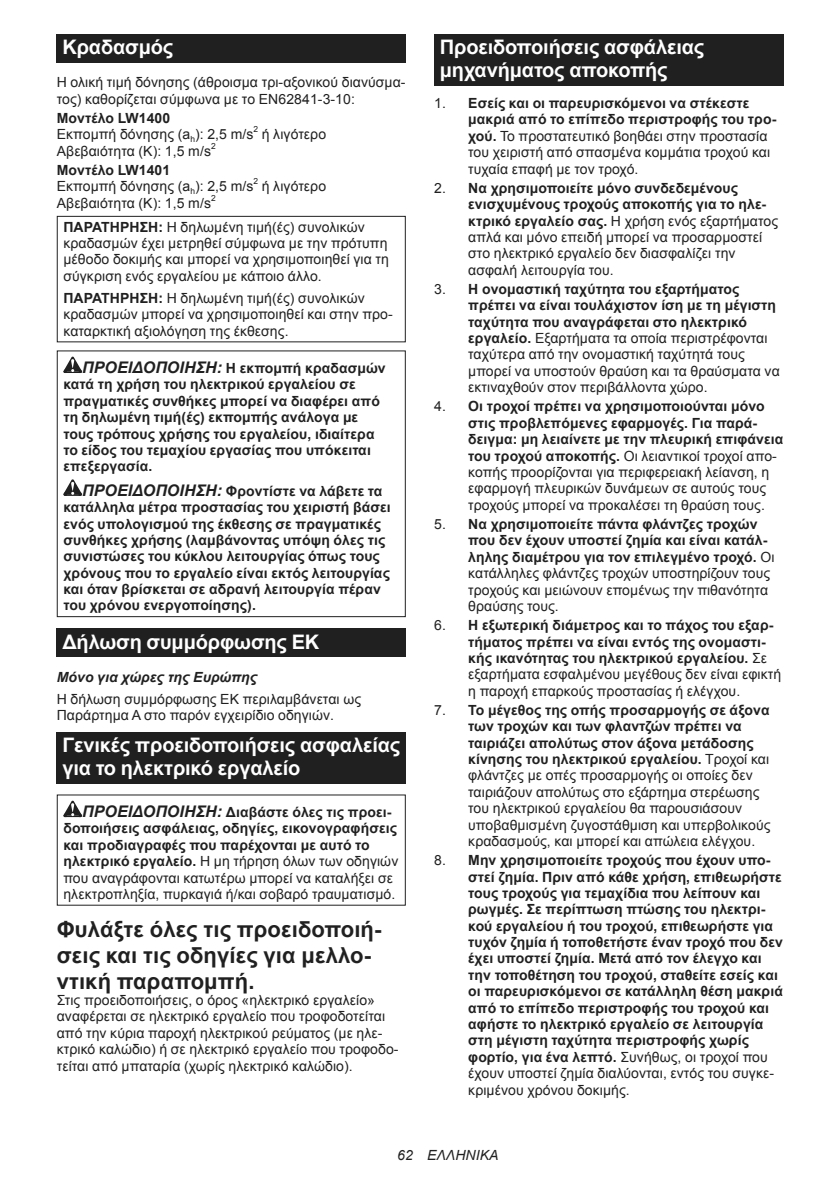
<style>
.page{position:relative;width:840px;height:1191px;background:#fff}
.page>*{position:absolute;margin:0;border:0;box-sizing:border-box;transform-origin:0 0}
.t1{font:700 22px/25.8px "Arial";letter-spacing:.005em;color:#202020}
.t2{font:700 20px/23.4px "Arial";letter-spacing:-.01em;color:#fff}
.t3{font:14px/16.4px "Arial";letter-spacing:.005em;color:#202020}
.t4{font:700 14px/16.4px "Arial";letter-spacing:.005em;color:#202020}
.t5{font:italic 700 14px "Arial";letter-spacing:.005em;color:#202020}
.t6{font:italic 14px "Arial";letter-spacing:.005em;color:#202020}
.t7{font:8.4px "Arial";color:#202020}
.s1{font-weight:700}
.s2{font-style:italic;font-size:16px}
.s3{font-weight:400}
</style>
<div class="page">
<div style="left:57px;top:34px;width:348px;height:29px;background:#202020"></div>
<div style="left:57px;top:216px;width:348px;height:126px;border:1px solid #202020"></div>
<svg style="left:63px;top:357px;width:19px;height:16px"></svg>
<svg style="left:63px;top:479px;width:19px;height:17px"></svg>
<div style="left:57px;top:350px;width:348px;height:267px;border:1px solid #202020"></div>
<div style="left:57px;top:628px;width:348px;height:29px;background:#202020"></div>
<div style="left:57px;top:731px;width:348px;height:52px;background:#202020"></div>
<svg style="left:63px;top:800px;width:19px;height:17px"></svg>
<div style="left:434px;top:34px;width:348px;height:52px;background:#202020"></div>
<h2 class="t2" style="left:62px;top:36px;width:112px">Κραδασμός</h2>
<p class="t3" style="left:57px;top:74px;width:350px">Η ολική τιμή δόνησης (άθροισμα τρι-αξονικού διανύσμα&shy;τος) καθορίζεται σύμφωνα με το EN62841-3-10:</p>
<p class="t3" style="left:57px;top:110px;width:198px"><span class="s1">Μοντέλο LW1400<br></span>Εκπομπή δόνησης (a<sub>h</sub>): 2,5 m/s</p>
<p class="t7" style="left:253px;top:126px;width:6px">2</p>
<p class="t3" style="left:262px;top:126px;width:66px">ή λιγότερο</p>
<p class="t3" style="left:57px;top:143px;width:156px">Αβεβαιότητα (Κ): 1,5 m/s</p>
<p class="t7" style="left:211px;top:143px;width:6px">2</p>
<p class="t3" style="left:57px;top:162px;width:198px"><span class="s1">Μοντέλο LW1401<br></span>Εκπομπή δόνησης (a<sub>h</sub>): 2,5 m/s</p>
<p class="t7" style="left:253px;top:178px;width:6px">2</p>
<p class="t3" style="left:262px;top:178px;width:66px">ή λιγότερο</p>
<p class="t3" style="left:57px;top:195px;width:156px">Αβεβαιότητα (Κ): 1,5 m/s</p>
<p class="t7" style="left:211px;top:195px;width:6px">2</p>
<p class="t3" style="left:63px;top:219px;width:327px"><span class="s1">ΠΑΡΑΤΗΡΗΣΗ:</span> Η δηλωμένη τιμή(ές) συνολικών κραδασμών έχει μετρηθεί σύμφωνα με την πρότυπη μέθοδο δοκιμής και μπορεί να χρησιμοποιηθεί για τη σύγκριση ενός εργαλείου με κάποιο άλλο.</p>
<p class="t3" style="left:63px;top:290px;width:330px"><span class="s1">ΠΑΡΑΤΗΡΗΣΗ:</span> Η δηλωμένη τιμή(ές) συνολικών κραδασμών μπορεί να χρησιμοποιηθεί και στην προ&shy;καταρκτική αξιολόγηση της έκθεσης.</p>
<p class="t4" style="left:63px;top:360px;width:323px;text-indent:19px"><span class="s2">ΠΡΟΕΙΔΟΠΟΙΗΣΗ:</span> Η εκπομπή κραδασμών κατά τη χρήση του ηλεκτρικού εργαλείου σε πραγματικές συνθήκες μπορεί να διαφέρει από τη δηλωμένη τιμή(ές) εκπομπής ανάλογα με τους τρόπους χρήσης του εργαλείου, ιδιαίτερα το είδος του τεμαχίου εργασίας που υπόκειται επεξεργασία.</p>
<p class="t4" style="left:63px;top:483px;width:328px;text-indent:19px"><span class="s2">ΠΡΟΕΙΔΟΠΟΙΗΣΗ:</span> Φροντίστε να λάβετε τα κατάλληλα μέτρα προστασίας του χειριστή βάσει ενός υπολογισμού της έκθεσης σε πραγματικές συνθήκες χρήσης (λαμβάνοντας υπόψη όλες τις συνιστώσες του κύκλου λειτουργίας όπως τους χρόνους που το εργαλείο είναι εκτός λειτουργίας και όταν βρίσκεται σε αδρανή λειτουργία πέραν του χρόνου ενεργοποίησης).</p>
<h2 class="t2" style="left:62px;top:630px;width:258px">Δήλωση συμμόρφωσης ΕΚ</h2>
<p class="t5" style="left:57px;top:667px;width:202px">Μόνο για χώρες της Ευρώπης</p>
<p class="t3" style="left:57px;top:691px;width:306px">Η δήλωση συμμόρφωσης ΕΚ περιλαμβάνεται ως<br>Παράρτημα A στο παρόν εγχειρίδιο οδηγιών.</p>
<h2 class="t2" style="left:62px;top:733px;width:339px">Γενικές προειδοποιήσεις ασφαλείας για το ηλεκτρικό εργαλείο</h2>
<p class="t4" style="left:63px;top:804px;width:336px;text-indent:19px"><span class="s2">ΠΡΟΕΙΔΟΠΟΙΗΣΗ:</span> Διαβάστε όλες τις προει&shy;δοποιήσεις ασφάλειας, οδηγίες, εικονογραφήσεις και προδιαγραφές που παρέχονται με αυτό το ηλεκτρικό εργαλείο. <span class="s3">Η μη τήρηση όλων των οδηγιών που αναγράφονται κατωτέρω μπορεί να καταλήξει σε ηλεκτροπληξία, πυρκαγιά ή/και σοβαρό τραυματισμό.</span></p>
<h1 class="t1" style="left:57px;top:917px;width:326px">Φυλάξτε όλες τις προειδοποιή&shy;σεις και τις οδηγίες για μελλο&shy;ντική παραπομπή.</h1>
<p class="t3" style="left:57px;top:992px;width:343px">Στις προειδοποιήσεις, ο όρος «ηλεκτρικό εργαλείο» αναφέρεται σε ηλεκτρικό εργαλείο που τροφοδοτείται από την κύρια παροχή ηλεκτρικού ρεύματος (με ηλε&shy;κτρικό καλώδιο) ή σε ηλεκτρικό εργαλείο που τροφοδο&shy;τείται από μπαταρία (χωρίς ηλεκτρικό καλώδιο).</p>
<h2 class="t2" style="left:439px;top:36px;width:266px">Προειδοποιήσεις ασφάλειας μηχανήματος αποκοπής</h2>
<p class="t3" style="left:468px;top:96px;width:309px;text-indent:-34px">1. <span class="s1">Εσείς και οι παρευρισκόμενοι να στέκεστε μακριά από το επίπεδο περιστροφής του τρο&shy;χού.</span> Το προστατευτικό βοηθάει στην προστασία του χειριστή από σπασμένα κομμάτια τροχού και τυχαία επαφή με τον τροχό.</p>
<p class="t3" style="left:468px;top:181px;width:311px;text-indent:-34px">2. <span class="s1">Να χρησιμοποιείτε μόνο συνδεδεμένους ενισχυμένους τροχούς αποκοπής για το ηλε&shy;κτρικό εργαλείο σας.</span> Η χρήση ενός εξαρτήματος απλά και μόνο επειδή μπορεί να προσαρμοστεί στο ηλεκτρικό εργαλείο δεν διασφαλίζει την ασφαλή λειτουργία του.</p>
<p class="t3" style="left:468px;top:282px;width:313px;text-indent:-34px">3. <span class="s1">Η ονομαστική ταχύτητα του εξαρτήματος πρέπει να είναι τουλάχιστον ίση με τη μέγιστη ταχύτητα που αναγράφεται στο ηλεκτρικό εργαλείο.</span> Εξαρτήματα τα οποία περιστρέφονται ταχύτερα από την ονομαστική ταχύτητά τους μπορεί να υποστούν θραύση και τα θραύσματα να εκτιναχθούν στον περιβάλλοντα χώρο.</p>
<p class="t3" style="left:468px;top:399px;width:316px;text-indent:-34px">4. <span class="s1">Οι τροχοί πρέπει να χρησιμοποιούνται μόνο στις προβλεπόμενες εφαρμογές. Για παρά&shy;δειγμα: μη λειαίνετε με την πλευρική επιφάνεια του τροχού αποκοπής.</span> Οι λειαντικοί τροχοί απο&shy;κοπής προορίζονται για περιφερειακή λείανση, η εφαρμογή πλευρικών δυνάμεων σε αυτούς τους τροχούς μπορεί να προκαλέσει τη θραύση τους.</p>
<p class="t4" style="left:468px;top:516px;width:307px;text-indent:-34px"><span class="s3">5.</span> Να χρησιμοποιείτε πάντα φλάντζες τροχών που δεν έχουν υποστεί ζημία και είναι κατάλ&shy;ληλης διαμέτρου για τον επιλεγμένο τροχό. <span class="s3">Οι κατάλληλες φλάντζες τροχών υποστηρίζουν τους τροχούς και μειώνουν επομένως την πιθανότητα θραύσης τους.</span></p>
<p class="t4" style="left:468px;top:617px;width:314px;text-indent:-34px"><span class="s3">6.</span> Η εξωτερική διάμετρος και το πάχος του εξαρ&shy;τήματος πρέπει να είναι εντός της ονομαστι&shy;κής ικανότητας του ηλεκτρικού εργαλείου. <span class="s3">Σε εξαρτήματα εσφαλμένου μεγέθους δεν είναι εφικτή η παροχή επαρκούς προστασίας ή ελέγχου.</span></p>
<p class="t3" style="left:468px;top:703px;width:303px;text-indent:-34px">7. <span class="s1">Το μέγεθος της οπής προσαρμογής σε άξονα των τροχών και των φλαντζών πρέπει να ταιριάζει απολύτως στον άξονα μετάδοσης κίνησης του ηλεκτρικού εργαλείου.</span> Τροχοί και φλάντζες με οπές προσαρμογής οι οποίες δεν ταιριάζουν απολύτως στο εξάρτημα στερέωσης του ηλεκτρικού εργαλείου θα παρουσιάσουν υποβαθμισμένη ζυγοστάθμιση και υπερβολικούς κραδασμούς, και μπορεί και απώλεια ελέγχου.</p>
<p class="t4" style="left:468px;top:852px;width:316px;text-indent:-34px"><span class="s3">8.</span> Μην χρησιμοποιείτε τροχούς που έχουν υπο&shy;στεί ζημία. Πριν από κάθε χρήση, επιθεωρήστε τους τροχούς για τεμαχίδια που λείπουν και ρωγμές. Σε περίπτωση πτώσης του ηλεκτρι&shy;κού εργαλείου ή του τροχού, επιθεωρήστε για τυχόν ζημία ή τοποθετήστε έναν τροχό που δεν έχει υποστεί ζημία. Μετά από τον έλεγχο και την τοποθέτηση του τροχού, σταθείτε εσείς και οι παρευρισκόμενοι σε κατάλληλη θέση μακριά από το επίπεδο περιστροφής του τροχού και αφήστε το ηλεκτρικό εργαλείο σε λειτουργία στη μέγιστη ταχύτητα περιστροφής χωρίς φορτίο, για ένα λεπτό. <span class="s3">Συνήθως, οι τροχοί που έχουν υποστεί ζημία διαλύονται, εντός του συγκε&shy;κριμένου χρόνου δοκιμής.</span></p>
<p class="t6" style="left:397px;top:1150px;width:103px">62 ΕΛΛΗΝΙΚΑ</p>
</div>
